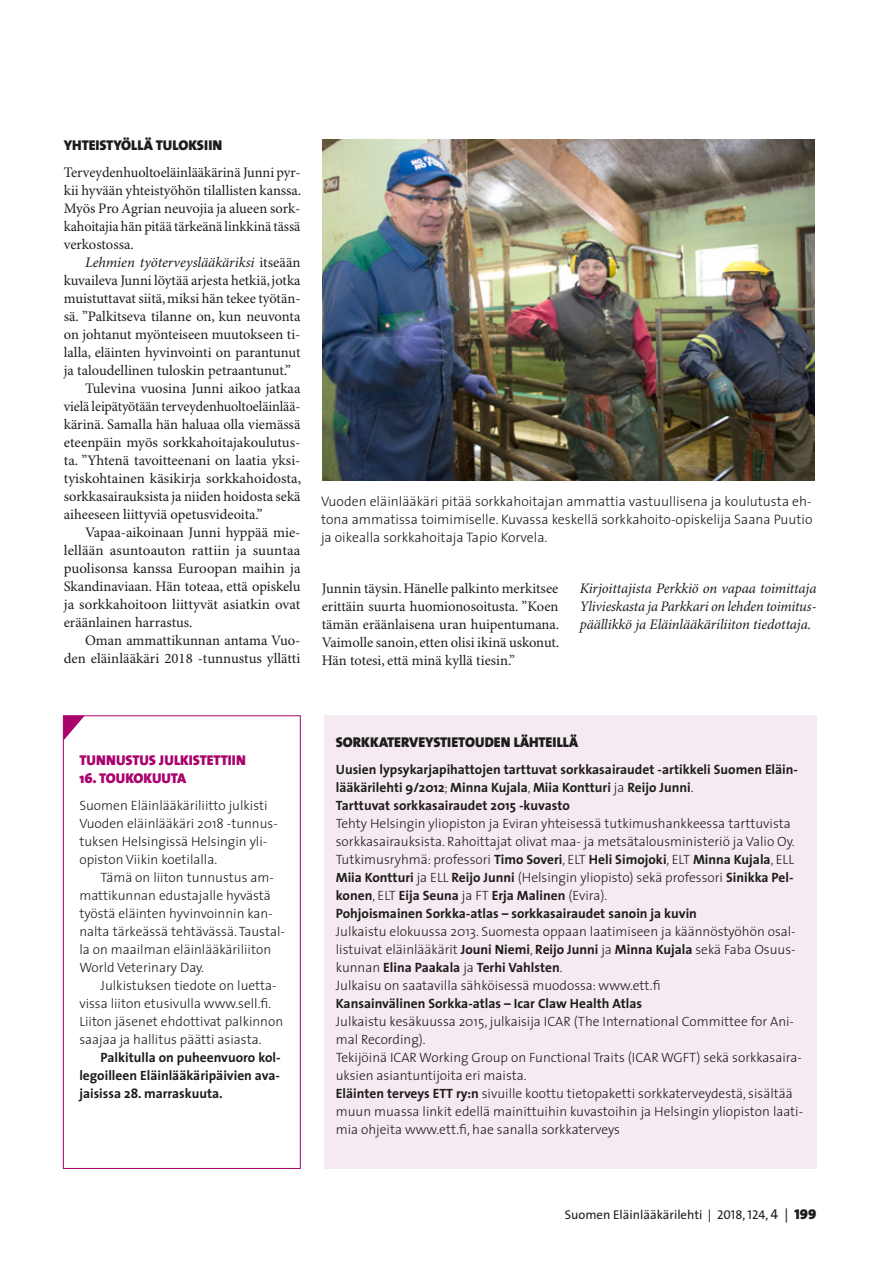
<style>
.page{position:relative;width:893px;height:1263px;background:#fff}
.page>*{position:absolute;margin:0;border:0;box-sizing:border-box;transform-origin:0 0}
.t1{font:14.55px/18px "Minion Pro";color:#1d1d1b;text-align:justify}
.t2{font:italic 14.55px/18px "Minion Pro";letter-spacing:-.005em;color:#1d1d1b;text-align:justify}
.t3{font:900 14.25px "The Sans";color:#1d1d1b}
.t4{font:900 14.25px "The Sans";color:#aa036d}
.t5{font:300 13.8px/18px "The Sans";color:#1d1d1b;text-align:justify}
.t6{font:300 13.5px/18px "The Sans";color:#1d1d1b}
.t7{font:700 13.5px/18px "The Sans";color:#1d1d1b;text-align:justify}
.t8{font:12.75px "The Sans";color:#1d1d1b}
.s1{font-style:normal}
.s2{font-weight:300}
.s3{font-weight:700}
.s4{font-family:"The Sans Caps"}
.s5{font-family:"The Sans Caps";font-size:14.25px}
.s6{font-family:"The Sans Black Caps";font-size:14.25px}
</style>
<div class="page">
<img style="left:322px;top:140px;width:493px;height:340px">
<div style="left:63px;top:716px;width:237px;height:453px;border:1px solid #aa036d"></div>
<svg style="left:63px;top:715px;width:23px;height:28px"></svg>
<div style="left:324px;top:716px;width:492px;height:452px;background:#f6eaf2"></div>
<p class="t3" style="left:64px;top:133px;width:160px">YHTEISTYÖLLÄ TULOKSIIN</p>
<p class="t1" style="left:64px;top:164px;width:239px">Terveydenhuoltoeläinlääkärinä Junni pyr&shy;kii hyvään yhteistyöhön tilallisten kanssa.<br>Myös Pro Agrian neuvojia ja alueen sork&shy;kahoitajia hän pitää tärkeänä linkkinä tässä verkostossa.</p>
<p class="t2" style="left:85px;top:254px;width:217px">Lehmien työterveyslääkäriksi <span class="s1">itseään</span></p>
<p class="t1" style="left:64px;top:272px;width:238px">kuvaileva Junni löytää arjesta hetkiä, jotka</p>
<p class="t1" style="left:64px;top:290px;width:238px">muistuttavat siitä, miksi hän tekee työtän-</p>
<p class="t1" style="left:64px;top:308px;width:238px">sä. ”Palkitseva tilanne on, kun neuvonta</p>
<p class="t1" style="left:64px;top:326px;width:238px">on johtanut myönteiseen muutokseen ti-</p>
<p class="t1" style="left:64px;top:344px;width:238px">lalla, eläinten hyvinvointi on parantunut</p>
<p class="t1" style="left:64px;top:362px;width:229px">ja taloudellinen tuloskin petraantunut.”</p>
<p class="t1" style="left:85px;top:380px;width:217px">Tulevina vuosina Junni aikoo jatkaa</p>
<p class="t1" style="left:64px;top:398px;width:238px">vielä leipätyötään terveydenhuoltoeläinlää-</p>
<p class="t1" style="left:64px;top:416px;width:238px">kärinä. Samalla hän haluaa olla viemässä</p>
<p class="t1" style="left:64px;top:434px;width:238px">eteenpäin myös sorkkahoitajakoulutus-</p>
<p class="t1" style="left:64px;top:452px;width:238px">ta. ”Yhtenä tavoitteenani on laatia yksi-</p>
<p class="t1" style="left:64px;top:470px;width:239px">tyiskohtainen käsikirja sorkkahoidosta,</p>
<p class="t1" style="left:64px;top:488px;width:238px">sorkkasairauksista ja niiden hoidosta sekä</p>
<p class="t1" style="left:64px;top:506px;width:200px">aiheeseen liittyviä opetusvideoita.”</p>
<p class="t1" style="left:85px;top:524px;width:217px">Vapaa-aikoinaan Junni hyppää mie-</p>
<p class="t1" style="left:64px;top:542px;width:238px">lellään asuntoauton rattiin ja suuntaa</p>
<p class="t1" style="left:64px;top:560px;width:238px">puolisonsa kanssa Euroopan maihin ja</p>
<p class="t1" style="left:64px;top:578px;width:238px">Skandinaviaan. Hän toteaa, että opiskelu</p>
<p class="t1" style="left:64px;top:596px;width:238px">ja sorkkahoitoon liittyvät asiatkin ovat</p>
<p class="t1" style="left:64px;top:614px;width:130px">eräänlainen harrastus.</p>
<p class="t1" style="left:85px;top:632px;width:217px">Oman ammattikunnan antama Vuo-</p>
<p class="t1" style="left:64px;top:650px;width:238px">den eläinlääkäri 2018 -tunnustus yllätti</p>
<p class="t5" style="left:321px;top:492px;width:493px">Vuoden eläinlääkäri pitää sorkkahoitajan ammattia vastuullisena ja koulutusta eh&shy;tona ammatissa toimimiselle. Kuvassa keskellä sorkkahoito-opiskelija Saana Puutio ja oikealla sorkkahoitaja Tapio Korvela.</p>
<p class="t1" style="left:322px;top:580px;width:239px">Junnin täysin. Hänelle palkinto merkitsee erittäin suurta huomionosoitusta. ”Koen tämän eräänlaisena uran huipentumana.<br>Vaimolle sanoin, etten olisi ikinä uskonut.<br>Hän totesi, että minä kyllä tiesin.”</p>
<p class="t2" style="left:580px;top:580px;width:238px">Kirjoittajista Perkkiö on vapaa toimittaja Ylivieskasta ja Parkkari on lehden toimitus&shy;päällikkö ja Eläinlääkäriliiton tiedottaja.</p>
<p class="t4" style="left:79px;top:748px;width:168px">TUNNUSTUS JULKISTETTIIN</p>
<p class="t4" style="left:79px;top:766px;width:109px">16. TOUKOKUUTA</p>
<p class="t6" style="left:79px;top:796px;width:200px">Suomen Eläinlääkäriliitto julkisti Vuoden eläinlääkäri 2018 -tunnus&shy;tuksen Helsingissä Helsingin yli&shy;opiston Viikin koetilalla.</p>
<p class="t6" style="left:79px;top:868px;width:207px;text-indent:21px">Tämä on liiton tunnustus am&shy;mattikunnan edustajalle hyvästä työstä eläinten hyvinvoinnin kan&shy;nalta tärkeässä tehtävässä. Taustal&shy;la on maailman eläinlääkäriliiton<br>World Veterinary Day.</p>
<p class="t6" style="left:79px;top:976px;width:205px;text-indent:21px">Julkistuksen tiedote on luetta&shy;vissa liiton etusivulla www.sell.fi.<br>Liiton jäsenet ehdottivat palkinnon saajaa ja hallitus päätti asiasta.</p>
<p class="t7" style="left:79px;top:1048px;width:203px;text-indent:21px">Palkitulla on puheenvuoro kol&shy;legoilleen Eläinlääkäripäivien ava&shy;jaisissa 28. marraskuuta.</p>
<p class="t3" style="left:336px;top:730px;width:244px">SORKKATERVEYSTIETOUDEN LÄHTEILLÄ</p>
<p class="t7" style="left:336px;top:760px;width:464px;text-align:left">Uusien lypsykarjapihattojen tarttuvat sorkkasairaudet -artikkeli Suomen Eläin&shy;lääkärilehti 9/2012<span class="s2">;</span> Minna Kujala<span class="s2">,</span> Miia Kontturi <span class="s2">ja</span> Reijo Junni<span class="s2">.<br></span>Tarttuvat sorkkasairaudet 2015 -kuvasto</p>
<p class="t6" style="left:336px;top:814px;width:460px">Tehty Helsingin yliopiston ja Eviran yhteisessä tutkimushankkeessa tarttuvista sorkkasairauksista. Rahoittajat olivat maa- ja metsätalousministeriö ja Valio Oy.<br>Tutkimusryhmä: professori <span class="s3">Timo Soveri</span>, ELT <span class="s3">Heli Simojoki</span>, ELT <span class="s3">Minna Kujala</span>, ELL <span class="s3">Miia Kontturi</span> ja ELL <span class="s3">Reijo Junni</span> (Helsingin yliopisto) sekä professori <span class="s3">Sinikka Pel&shy;konen</span>, ELT <span class="s3">Eija Seuna</span> ja FT <span class="s3">Erja Malinen</span> (Evira).<br><span class="s3">Pohjoismainen Sorkka-atlas – sorkkasairaudet sanoin ja kuvin</span></p>
<p class="t6" style="left:336px;top:922px;width:461px">Julkaistu elokuussa 2013. Suomesta oppaan laatimiseen ja käännöstyöhön osal&shy;listuivat eläinlääkärit <span class="s3">Jouni Niemi</span>, <span class="s3">Reijo Junni</span> ja <span class="s3">Minna Kujala</span> sekä Faba Osuus&shy;kunnan <span class="s3">Elina Paakala</span> ja <span class="s3">Terhi Vahlsten</span>.<br>Julkaisu on saatavilla sähköisessä muodossa: www.ett.fi</p>
<p class="t7" style="left:336px;top:994px;width:308px">Kansainvälinen Sorkka-atlas – Icar Claw Health Atlas</p>
<p class="t6" style="left:336px;top:1012px;width:469px">Julkaistu kesäkuussa 2015, julkaisija ICAR (The International Committee for Ani&shy;mal Recording).<br>Tekijöinä ICAR Working Group on Functional Traits (ICAR WGFT) sekä sorkkasaira&shy;uksien asiantuntijoita eri maista.<br><span class="s3">Eläinten terveys ETT ry:n</span> sivuille koottu tietopaketti sorkkaterveydestä, sisältää muun muassa linkit edellä mainittuihin kuvastoihin ja Helsingin yliopiston laati&shy;mia ohjeita www.ett.fi, hae sanalla sorkkaterveys</p>
<p class="t8" style="left:565px;top:1204px;width:253px">Suomen Eläinlääkärilehti | <span class="s4">2018, 124,</span> <span class="s5">4 |</span> <span class="s6">199</span></p>
</div>
